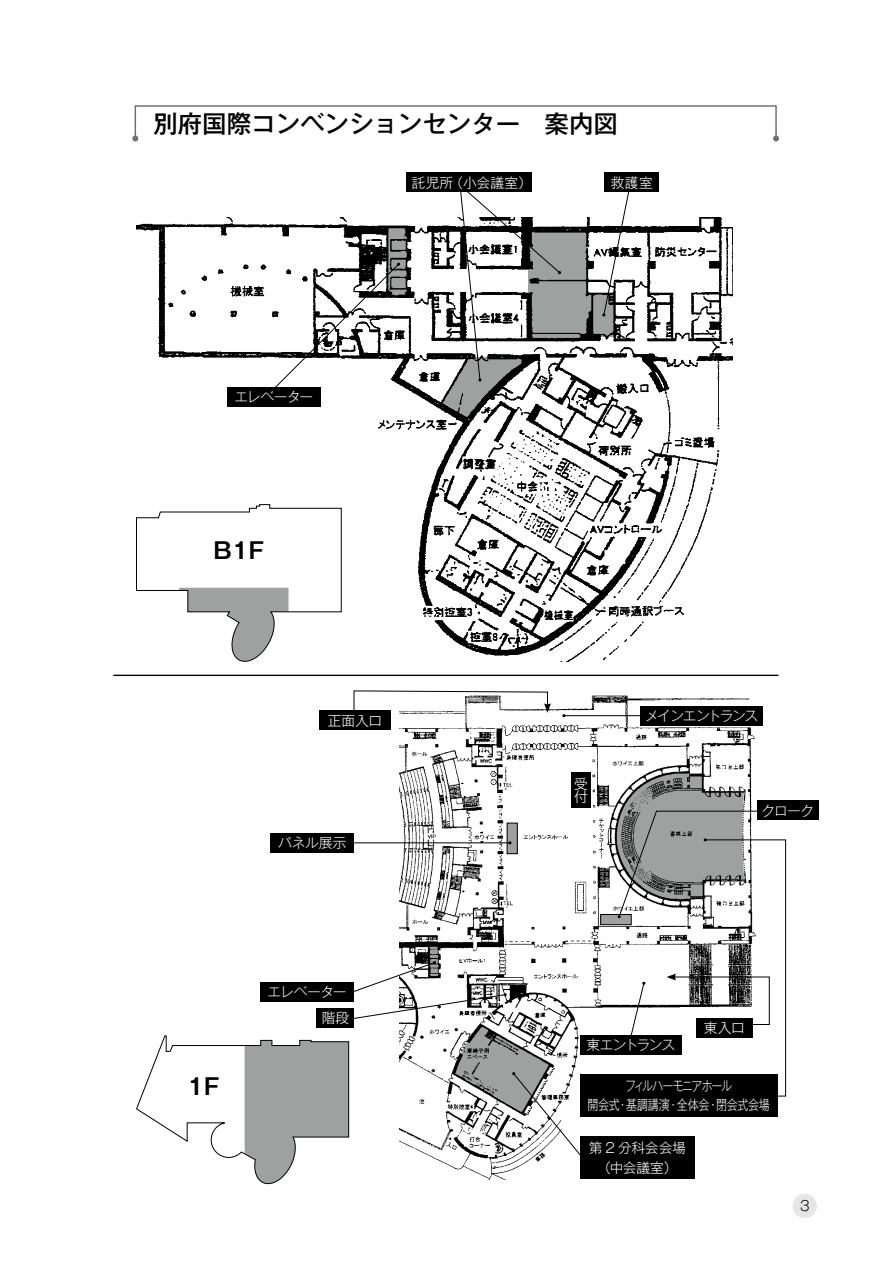
<style>
.page{position:relative;width:893px;height:1263px;background:#fff}
.page>*{position:absolute;margin:0;border:0;box-sizing:border-box;transform-origin:0 0}
.t1{font:500 24.45px "Gothic MB101 Pro";color:#000}
.t2{font:700 22.5px "Gothic MB101 Pro De";color:#000}
.t3{font:300 13.8px "Gothic MB101 Pro";color:#000}
.t4{font:300 13.65px/13.6px "Gothic MB101 Pro";letter-spacing:-.03em;color:#fff}
.t5{font:300 13.65px/19.2px "Gothic MB101 Pro";letter-spacing:-.03em;color:#fff;text-align:center;scale:.8 1}
.t6{font:300 13.65px "Gothic MB101 Pro";letter-spacing:-.095em;color:#fff}
</style>
<div class="page">
<div style="left:793px;top:1194px;width:24px;height:24px;background:#e6e6e6;border-radius:50%"></div>
<img style="left:136px;top:218px;width:596px;height:444px">
<div style="left:135px;top:105px;width:642px;height:34px;border:2px solid #727171"></div>
<svg style="left:773px;top:136px;width:6px;height:6px"></svg>
<svg style="left:132px;top:136px;width:6px;height:6px"></svg>
<hr style="left:113px;top:675px;width:665px;height:1px;background:#000">
<svg style="left:136px;top:504px;width:206px;height:158px"></svg>
<svg style="left:388px;top:227px;width:19px;height:68px"></svg>
<svg style="left:561px;top:293px;width:31px;height:46px"></svg>
<div style="left:528px;top:229px;width:60px;height:66px;background:#9fa0a0"></div>
<svg style="left:268px;top:263px;width:132px;height:132px"></svg>
<svg style="left:602px;top:192px;width:28px;height:124px"></svg>
<div style="left:227px;top:387px;width:94px;height:19px;background:#000"></div>
<div style="left:604px;top:173px;width:55px;height:19px;background:#000"></div>
<img style="left:399px;top:695px;width:359px;height:422px">
<svg style="left:353px;top:690px;width:198px;height:27px"></svg>
<div style="left:319px;top:711px;width:72px;height:19px;background:#000"></div>
<div style="left:580px;top:1035px;width:101px;height:20px;background:#000"></div>
<div style="left:641px;top:706px;width:122px;height:19px;background:#000"></div>
<div style="left:571px;top:773px;width:20px;height:35px;background:#000"></div>
<div style="left:580px;top:1074px;width:197px;height:42px;background:#000"></div>
<hr style="left:564px;top:715px;width:80px;height:1px;background:#000">
<svg style="left:136px;top:961px;width:449px;height:224px"></svg>
<div style="left:580px;top:1136px;width:115px;height:43px;background:#000"></div>
<div style="left:406px;top:173px;width:125px;height:19px;background:#000"></div>
<svg style="left:440px;top:189px;width:121px;height:232px"></svg>
<div style="left:601px;top:914px;width:30px;height:11px;background:#9fa0a0"></div>
<div style="left:600px;top:914px;width:31px;height:11px;border:1px solid #000"></div>
<div style="left:507px;top:823px;width:10px;height:31px;background:#9fa0a0"></div>
<hr style="left:348px;top:842px;width:162px;height:1px;background:#000">
<div style="left:270px;top:833px;width:84px;height:20px;background:#000"></div>
<svg style="left:614px;top:773px;width:173px;height:324px"></svg>
<div style="left:757px;top:800px;width:62px;height:20px;background:#000"></div>
<h1 class="t1" style="left:153px;top:103px;width:466px">別府国際コンベンションセンター　案内図</h1>
<p class="t4" style="left:412px;top:174px;width:122px">託児所（小会議室）</p>
<p class="t4" style="left:611px;top:174px;width:43px">救護室</p>
<p class="t4" style="left:234px;top:388px;width:80px">エレベーター</p>
<h2 class="t2" style="left:213px;top:532px;width:52px">B1F</h2>
<p class="t4" style="left:328px;top:712px;width:56px">正面入口</p>
<p class="t4" style="left:278px;top:834px;width:70px">パネル展示</p>
<p class="t4" style="left:268px;top:983px;width:80px">エレベーター</p>
<h2 class="t2" style="left:187px;top:1067px;width:34px">1F</h2>
<p class="t4" style="left:322px;top:1009px;width:29px">階段</p>
<p class="t4" style="left:574px;top:775px;width:15px">受付</p>
<p class="t6" style="left:646px;top:704px;width:114px">メインエントランス</p>
<p class="t4" style="left:761px;top:801px;width:54px">クローク</p>
<p class="t4" style="left:704px;top:1019px;width:42px">東入口</p>
<p class="t6" style="left:586px;top:1034px;width:90px">東エントランス</p>
<p class="t5" style="left:587px;top:1074px;width:229px">フィルハーモニアホール<br>開会式・基調講演・全体会・閉会式会場</p>
<p class="t4" style="left:589px;top:1137px;width:98px;line-height:19.2px;text-align:center">第 2 分科会会場（中会議室）</p>
<p class="t3" style="left:800px;top:1194px;width:11px">3</p>
</div>
